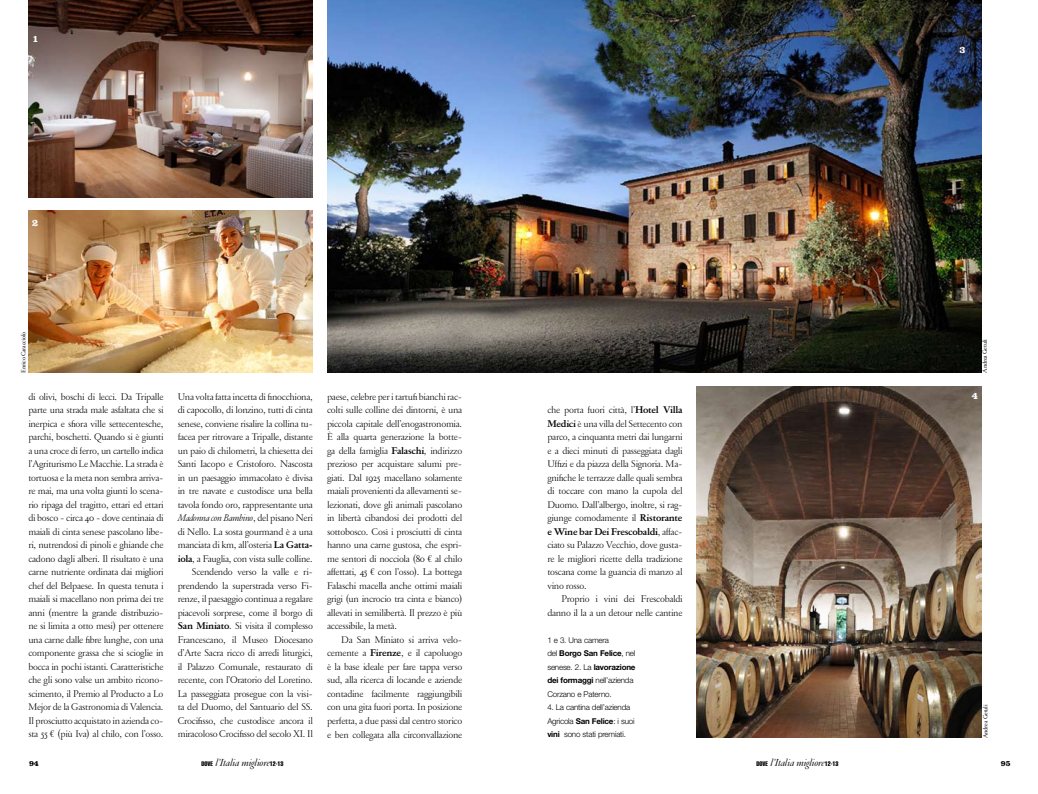
<style>
.page{position:relative;width:1038px;height:794px;background:#fff}
.page>*{position:absolute;margin:0;border:0;box-sizing:border-box;transform-origin:0 0}
.t1{font:italic 11px "Garamond FB Display";color:#000}
.t2{font:300 10.5px/13.5px "Garamond FB Text";letter-spacing:-.025em;color:#000;text-align:justify}
.t3{font:700 10px "Clarendon LT Std";color:#fff}
.t4{font:300 8px/13.5px "Helvetica Neue LT Std";letter-spacing:-.025em;color:#000}
.t5{font:700 8px "Clarendon LT Std";color:#000}
.t6{font:6.5px "Garamond FB Text";letter-spacing:-.03em;color:#000}
.s1{font-style:italic}
.s2{font-weight:700}
.s3{font-family:"Helvetica LT Std Comp";font-style:normal;font-size:6.5px}
</style>
<div class="page">
<img style="left:28px;top:0;width:285px;height:197px">
<img style="left:28px;top:211px;width:285px;height:162px">
<img style="left:327px;top:0;width:654px;height:373px">
<img style="left:696px;top:386px;width:285px;height:351px">
<p class="t3" style="left:33px;top:32px;width:8px">1</p>
<p class="t3" style="left:32px;top:217px;width:8px">2</p>
<p class="t3" style="left:959px;top:43px;width:8px">3</p>
<p class="t6" style="left:20px;top:373px;width:42px;rotate:-90deg">Enrico Caracciolo</p>
<p class="t6" style="left:981px;top:373px;width:35px;rotate:-90deg">Andrea Getuli</p>
<p class="t2" style="left:178px;top:390px;width:137px;text-align:right">Una volta fatta incetta di finocchiona, di capocollo, di lonzino, tutti di cinta senese, conviene risalire la collina tu&shy;facea per ritrovare a Tripalle, distante un paio di chilometri, la chiesetta dei Santi Iacopo e Cristoforo. Nascosta in un paesaggio immacolato è divisa in tre navate e custodisce una bella tavola fondo oro, rappresentante una <span class="s1">Madonna con Bambino</span>, del pisano Neri di Nello. La sosta gourmand è a una manciata di km, all’osteria <span class="s2">La Gatta&shy;iola</span>, a Fauglia, con vista sulle colline.<br>Scendendo verso la valle e ri&shy;prendendo la superstrada verso Fi&shy;renze, il paesaggio continua a regalare piacevoli sorprese, come il borgo di <span class="s2">San Miniato</span>. Si visita il complesso Francescano, il Museo Diocesano d’Arte Sacra ricco di arredi liturgici, il Palazzo Comunale, restaurato di recente, con l’Oratorio del Loretino.<br>La passeggiata prosegue con la visi&shy;ta del Duomo, del Santuario del SS.<br>Crocifisso, che custodisce ancora il miracoloso Crocifisso del secolo XI. Il</p>
<p class="t2" style="left:28px;top:390px;width:137px">di olivi, boschi di lecci. Da Tripalle parte una strada male asfaltata che si inerpica e sfiora ville settecentesche, parchi, boschetti. Quando si è giunti a una croce di ferro, un cartello indica l’Agriturismo Le Macchie. La strada è tortuosa e la meta non sembra arriva&shy;re mai, ma una volta giunti lo scena&shy;rio ripaga del tragitto, ettari ed ettari di bosco - circa 40 - dove centinaia di maiali di cinta senese pascolano libe&shy;ri, nutrendosi di pinoli e ghiande che cadono dagli alberi. Il risultato è una carne nutriente ordinata dai migliori chef del Belpaese. In questa tenuta i maiali si macellano non prima dei tre anni (mentre la grande distribuzio&shy;ne si limita a otto mesi) per ottenere una carne dalle fibre lunghe, con una componente grassa che si scioglie in bocca in pochi istanti. Caratteristiche che gli sono valse un ambito ricono&shy;scimento, il Premio al Producto a Lo Mejor de la Gastronomia di Valencia.<br>Il prosciutto acquistato in azienda co&shy;sta 55 € (più Iva) al chilo, con l’osso.</p>
<p class="t2" style="left:327px;top:390px;width:137px">paese, celebre per i tartufi bianchi rac&shy;colti sulle colline dei dintorni, è una piccola capitale dell’enogastronomia.<br>È alla quarta generazione la botte&shy;ga della famiglia <span class="s2">Falaschi</span>, indirizzo prezioso per acquistare salumi pre&shy;giati. Dal 1925 macellano solamente maiali provenienti da allevamenti se&shy;lezionati, dove gli animali pascolano in libertà cibandosi dei prodotti del sottobosco. Così i prosciutti di cinta hanno una carne gustosa, che espri&shy;me sentori di nocciola (80 € al chilo affettati, 45 € con l’osso). La bottega Falaschi macella anche ottimi maiali grigi (un incrocio tra cinta e bianco) allevati in semilibertà. Il prezzo è più accessibile, la metà.</p>
<p class="t2" style="left:547px;top:403px;width:137px">che porta fuori città, l’<span class="s2">Hotel Villa Medici</span> è una villa del Settecento con parco, a cinquanta metri dai lungarni e a dieci minuti di passeggiata dagli Uffizi e da piazza della Signoria. Ma&shy;gnifiche le terrazze dalle quali sembra di toccare con mano la cupola del Duomo. Dall’albergo, inoltre, si rag&shy;giunge comodamente il <span class="s2">Ristorante e Wine bar Dei Frescobaldi</span>, affac&shy;ciato su Palazzo Vecchio, dove gusta&shy;re le migliori ricette della tradizione toscana come la guancia di manzo al vino rosso.</p>
<p class="t2" style="left:547px;top:593px;width:137px;text-align:right">Proprio i vini dei Frescobaldi danno il la a un detour nelle cantine</p>
<p class="t2" style="left:327px;top:633px;width:137px;text-indent:14px">Da San Miniato si arriva velo&shy;cemente a <span class="s2">Firenze</span>, e il capoluogo è la base ideale per fare tappa verso sud, alla ricerca di locande e aziende contadine facilmente raggiungibili con una gita fuori porta. In posizione perfetta, a due passi dal centro storico e ben collegata alla circonvallazione</p>
<p class="t4" style="left:547px;top:633px;width:90px">1 e 3. Una camera<br>del <span class="s2">Borgo San Felice</span>, nel senese. 2. La <span class="s2">lavorazione dei formaggi</span> nell’azienda<br>Corzano e Paterno.</p>
<p class="t4" style="left:547px;top:700px;width:89px">4. La cantina dell’azienda<br>Agricola <span class="s2">San Felice</span>: i suoi <span class="s2">vini</span> sono stati premiati.</p>
<p class="t3" style="left:971px;top:389px;width:8px">4</p>
<p class="t6" style="left:982px;top:738px;width:35px;rotate:-90deg">Andrea Getuli</p>
<p class="t5" style="left:29px;top:758px;width:11px">94</p>
<p class="t1" style="left:201px;top:756px;width:84px"><span class="s3">DOVE</span> l’Italia migliore<span class="s3">12-13</span></p>
<p class="t1" style="left:756px;top:756px;width:84px"><span class="s3">DOVE</span> l’Italia migliore<span class="s3">12-13</span></p>
<p class="t5" style="left:1000px;top:758px;width:11px">95</p>
</div>
